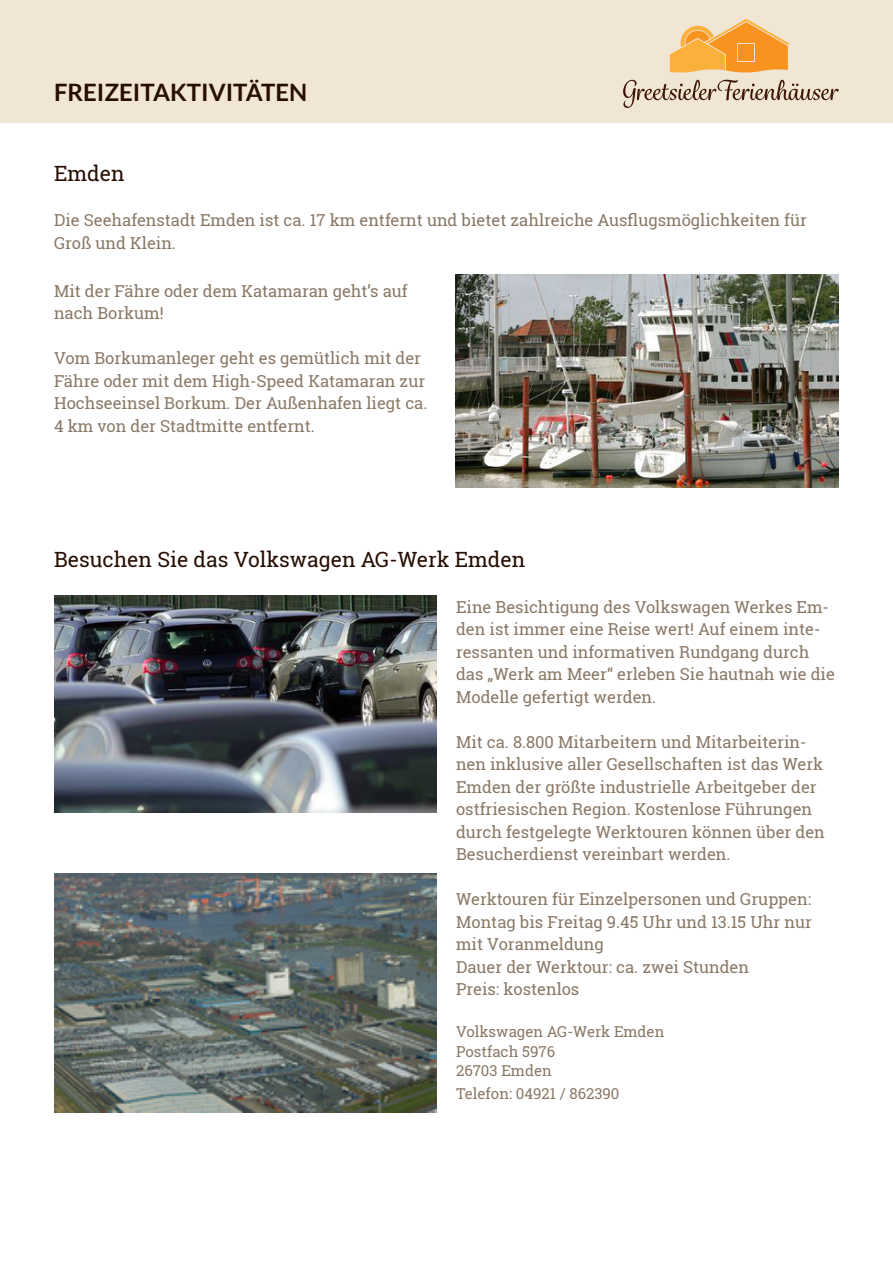
<style>
.page{position:relative;width:893px;height:1263px;background:#fff}
.page>*{position:absolute;margin:0;border:0;box-sizing:border-box;transform-origin:0 0}
.headline1{font:700 24px "Lato";color:#270e03}
.headline2{font:21px "Roboto Slab";color:#270e03}
.text{font:16.5px/22.5px "Roboto Slab";color:#897866}
.text-2{font:15px/19.5px "Roboto Slab";color:#897866}
</style>
<div class="page">
<div style="left:0;top:0;width:893px;height:123px;background:#f1e5d4"></div>
<svg style="left:670px;top:19px;width:119px;height:53px"></svg>
<svg style="left:623px;top:80px;width:216px;height:28px"></svg>
<img style="left:455px;top:274px;width:383px;height:214px">
<img style="left:54px;top:595px;width:383px;height:217px">
<img style="left:54px;top:874px;width:383px;height:238px">
<p class="headline1" style="left:54px;top:78px;width:255px">FREIZEITAKTIVITÄTEN</p>
<p class="headline2" style="left:54px;top:159px;width:72px">Emden</p>
<p class="text" style="left:54px;top:209px;width:754px">Die Seehafenstadt Emden ist ca. 17 km entfernt und bietet zahlreiche Ausflugsmöglichkeiten für<br>Groß und Klein.</p>
<p class="text" style="left:54px;top:279px;width:355px">Mit der Fähre oder dem Katamaran geht’s auf nach Borkum!</p>
<p class="text" style="left:54px;top:347px;width:375px">Vom Borkumanleger geht es gemütlich mit der Fähre oder mit dem High-Speed Katamaran zur Hochseeinsel Borkum. Der Außenhafen liegt ca.<br>4 km von der Stadtmitte entfernt.</p>
<p class="headline2" style="left:54px;top:545px;width:473px">Besuchen Sie das Volkswagen AG-Werk Emden</p>
<p class="text" style="left:456px;top:595px;width:380px">Eine Besichtigung des Volkswagen Werkes Em&shy;den ist immer eine Reise wert! Auf einem inte&shy;ressanten und informativen Rundgang durch das „Werk am Meer“ erleben Sie hautnah wie die Modelle gefertigt werden.</p>
<p class="text" style="left:456px;top:730px;width:370px">Mit ca. 8.800 Mitarbeitern und Mitarbeiterin&shy;nen inklusive aller Gesellschaften ist das Werk Emden der größte industrielle Arbeitgeber der ostfriesischen Region. Kostenlose Führungen durch festgelegte Werktouren können über den Besucherdienst vereinbart werden.</p>
<p class="text" style="left:456px;top:888px;width:357px">Werktouren für Einzelpersonen und Gruppen:<br>Montag bis Freitag 9.45 Uhr und 13.15 Uhr nur mit Voranmeldung<br>Dauer der Werktour: ca. zwei Stunden<br>Preis: kostenlos</p>
<p class="text-2" style="left:456px;top:1022px;width:210px">Volkswagen AG-Werk Emden</p>
<p class="text-2" style="left:456px;top:1041px;width:101px">Postfach 5976<br>26703 Emden</p>
<p class="text-2" style="left:456px;top:1083px;width:165px">Telefon: 04921 / 862390</p>
</div>
